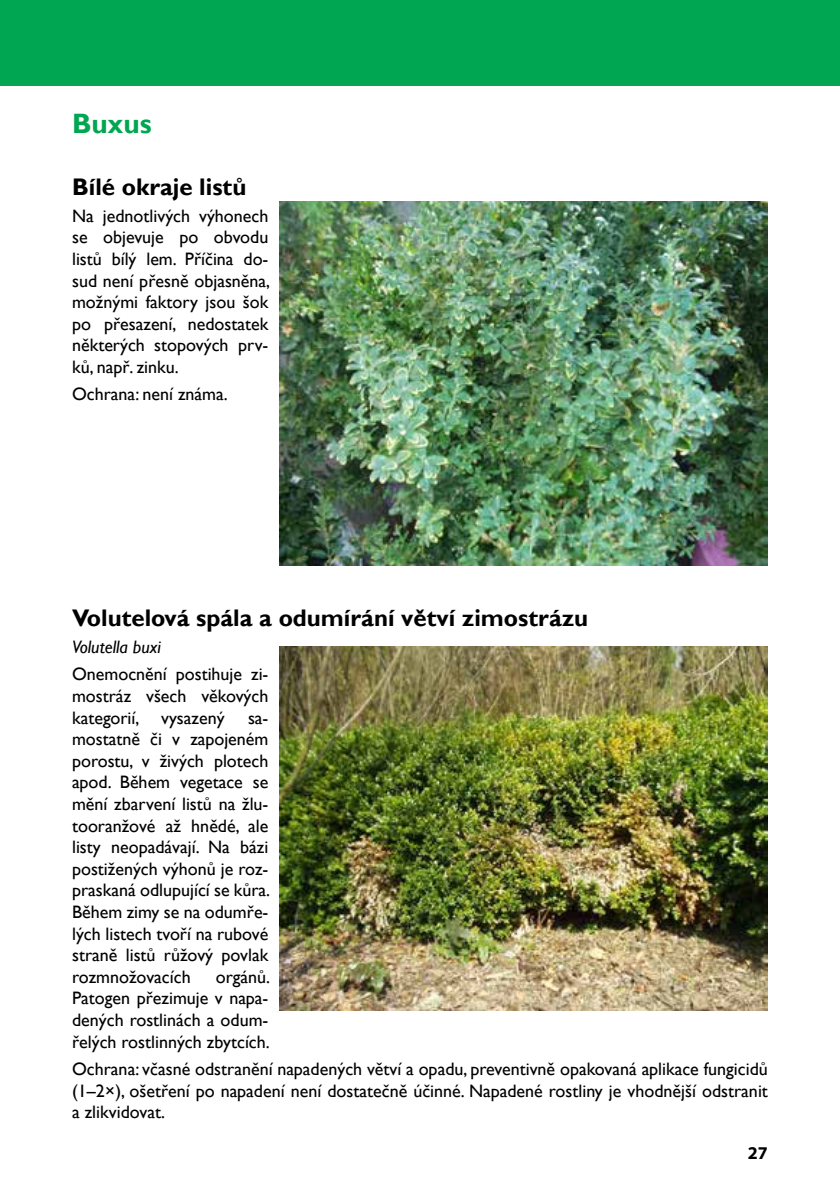
<style>
.page{position:relative;width:840px;height:1191px;background:#fff}
.page>*{position:absolute;margin:0;border:0;box-sizing:border-box;transform-origin:0 0}
.t1{font:700 28px "Gill Sans";color:#00a651}
.t2{font:700 24px "Gill Sans";color:#000}
.t3{font:18px/21.6px "Gill Sans";color:#000;text-align:justify}
.t4{font:italic 18px "Gill Sans";color:#000}
.t5{font:700 18px "Myriad Pro";color:#000}
</style>
<div class="page">
<div style="left:0;top:0;width:839px;height:85px;background:#00a651"></div>
<img style="left:279px;top:201px;width:488px;height:364px">
<img style="left:279px;top:646px;width:488px;height:364px">
<h1 class="t1" style="left:72px;top:106px;width:81px">Buxus</h1>
<h2 class="t2" style="left:72px;top:172px;width:176px">Bílé okraje listů</h2>
<p class="t3" style="left:72px;top:205px;width:199px">Na jednotlivých výhonech se objevuje po obvodu listů bílý lem. Příčina do&shy;sud není přesně objasněna, možnými faktory jsou šok po přesazení, nedostatek některých stopových prv&shy;ků, např. zinku.</p>
<p class="t3" style="left:72px;top:384px;width:157px">Ochrana: není známa.</p>
<h2 class="t2" style="left:72px;top:603px;width:517px">Volutelová spála a odumírání větví zimostrázu</h2>
<p class="t4" style="left:72px;top:636px;width:90px">Volutella buxi</p>
<p class="t3" style="left:72px;top:664px;width:198px">Onemocnění postihuje zi&shy;mostráz všech věkových kategorií, vysazený</p>
<p class="t3" style="left:72px;top:707px;width:199px;text-indent:176px">sa&shy;mostatně či v zapojeném porostu, v živých plotech apod. Během vegetace se mění zbarvení listů na žlu&shy;tooranžové až hnědé, ale listy neopadávají. Na bázi postižených výhonů je roz&shy;praskaná odlupující se kůra.<br>Během zimy se na odumře&shy;lých listech tvoří na rubové straně listů růžový povlak rozmnožovacích</p>
<p class="t3" style="left:72px;top:966px;width:199px;text-indent:144px">orgánů.<br>Patogen přezimuje v napa&shy;dených rostlinách a odum&shy;řelých rostlinných zbytcích.</p>
<p class="t3" style="left:72px;top:1058px;width:697px">Ochrana: včasné odstranění napadených větví a opadu, preventivně opakovaná aplikace fungicidů (1–2×), ošetření po napadení není dostatečně účinné. Napadené rostliny je vhodnější odstranit a zlikvidovat.</p>
<p class="t5" style="left:747px;top:1141px;width:21px">27</p>
</div>
